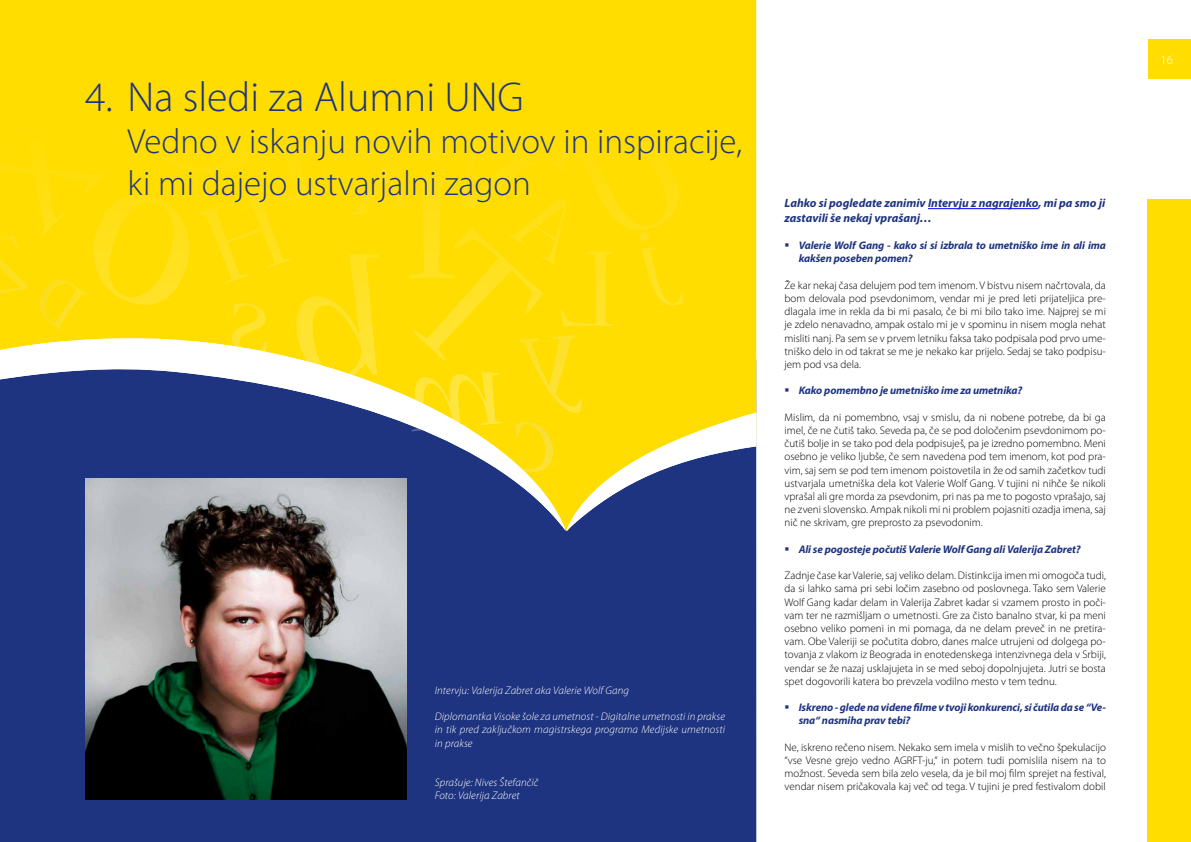
<style>
.page{position:relative;width:1191px;height:842px;background:#fff}
.page>*{position:absolute;margin:0;border:0;box-sizing:border-box;transform-origin:0 0}
.t1{font:300 42px "Myriad Pro";color:#1e3480}
.t2{font:300 35px/42px "Myriad Pro";color:#1e3480}
.t3{font:300 12.7px "Myriad Pro";color:#fff}
.t4{font:italic 700 12px/14.4px "Myriad Pro";color:#1e3480}
.t5{font:300 11px/13.2px "Myriad Pro";color:#000;text-align:justify}
.t6{font:italic 700 11px/13.1px "Myriad Pro";letter-spacing:-.01em;color:#1e3480}
.t7{font:italic 300 11px/13.2px "Myriad Pro";letter-spacing:.01em;color:#fff;text-align:justify}
</style>
<div class="page">
<div style="left:1147px;top:199px;width:44px;height:643px;background:#fd0"></div>
<div style="left:1147px;top:39px;width:44px;height:40px;background:#fd0"></div>
<div style="left:0;top:359px;width:756px;height:483px;background:#1e3480"></div>
<div style="left:0;top:0;width:756px;height:17px;background:#fd0"></div>
<svg style="left:0;top:17px;width:756px;height:514px"></svg>
<hr style="left:928px;top:208px;width:110px;height:1px;background:#00f">
<img style="left:85px;top:478px;width:321px;height:321px">
<h1 class="t1" style="left:85px;top:71px;width:440px">4. Na sledi za Alumni UNG</h1>
<h2 class="t2" style="left:128px;top:120px;width:616px">Vedno v iskanju novih motivov in inspiracije, ki mi dajejo ustvarjalni zagon</h2>
<p class="t7" style="left:435px;top:683px;width:196px">Intervju: Valerija Zabret aka Valerie Wolf Gang</p>
<p class="t7" style="left:435px;top:710px;width:292px">Diplomantka Visoke šole za umetnost - Digitalne umetnosti in prakse in tik pred zaključkom magistrskega programa Medijske umetnosti in prakse</p>
<p class="t7" style="left:435px;top:776px;width:105px">Sprašuje: Nives Štefančič<br>Foto: Valerija Zabret</p>
<p class="t4" style="left:784px;top:196px;width:322px">Lahko si pogledate zanimiv Intervju z nagrajenko, mi pa smo ji zastavili še nekaj vprašanj…</p>
<p class="t6" style="left:798px;top:239px;width:309px">Valerie Wolf Gang - kako si si izbrala to umetniško ime in ali ima kakšen poseben pomen?</p>
<p class="t5" style="left:784px;top:278px;width:323px">Že kar nekaj časa delujem pod tem imenom. V bistvu nisem načrtovala, da bom delovala pod psevdonimom, vendar mi je pred leti prijateljica pre&shy;dlagala ime in rekla da bi mi pasalo, če bi mi bilo tako ime. Najprej se mi je zdelo nenavadno, ampak ostalo mi je v spominu in nisem mogla nehat misliti nanj. Pa sem se v prvem letniku faksa tako podpisala pod prvo ume&shy;tniško delo in od takrat se me je nekako kar prijelo. Sedaj se tako podpisu&shy;jem pod vsa dela.</p>
<p class="t6" style="left:798px;top:384px;width:225px">Kako pomembno je umetniško ime za umetnika?</p>
<p class="t5" style="left:784px;top:410px;width:323px">Mislim, da ni pomembno, vsaj v smislu, da ni nobene potrebe, da bi ga imel, če ne čutiš tako. Seveda pa, če se pod določenim psevdonimom po&shy;čutiš bolje in se tako pod dela podpisuješ, pa je izredno pomembno. Meni osebno je veliko ljubše, če sem navedena pod tem imenom, kot pod pra&shy;vim, saj sem se pod tem imenom poistovetila in že od samih začetkov tudi ustvarjala umetniška dela kot Valerie Wolf Gang. V tujini ni nihče še nikoli vprašal ali gre morda za psevdonim, pri nas pa me to pogosto vprašajo, saj ne zveni slovensko. Ampak nikoli mi ni problem pojasniti ozadja imena, saj nič ne skrivam, gre preprosto za psevodonim.</p>
<p class="t6" style="left:798px;top:542px;width:283px">Ali se pogosteje počutiš Valerie Wolf Gang ali Valerija Zabret?</p>
<p class="t5" style="left:784px;top:569px;width:323px">Zadnje čase kar Valerie, saj veliko delam. Distinkcija imen mi omogoča tudi, da si lahko sama pri sebi ločim zasebno od poslovnega. Tako sem Valerie Wolf Gang kadar delam in Valerija Zabret kadar si vzamem prosto in poči&shy;vam ter ne razmišljam o umetnosti. Gre za čisto banalno stvar, ki pa meni osebno veliko pomeni in mi pomaga, da ne delam preveč in ne pretira&shy;vam. Obe Valeriji se počutita dobro, danes malce utrujeni od dolgega po&shy;tovanja z vlakom iz Beograda in enotedenskega intenzivnega dela v Srbiji, vendar se že nazaj usklajujeta in se med seboj dopolnjujeta. Jutri se bosta spet dogovorili katera bo prevzela vodilno mesto v tem tednu.</p>
<p class="t6" style="left:798px;top:700px;width:309px">Iskreno - glede na videne filme v tvoji konkurenci, si čutila da se “Ve&shy;sna“ nasmiha prav tebi?</p>
<p class="t5" style="left:784px;top:740px;width:323px">Ne, iskreno rečeno nisem. Nekako sem imela v mislih to večno špekulacijo “vse Vesne grejo vedno AGRFT-ju,“ in potem tudi pomislila nisem na to možnost. Seveda sem bila zelo vesela, da je bil moj film sprejet na festival, vendar nisem pričakovala kaj več od tega. V tujini je pred festivalom dobil</p>
<p class="t3" style="left:1160px;top:52px;width:14px">16</p>
</div>
